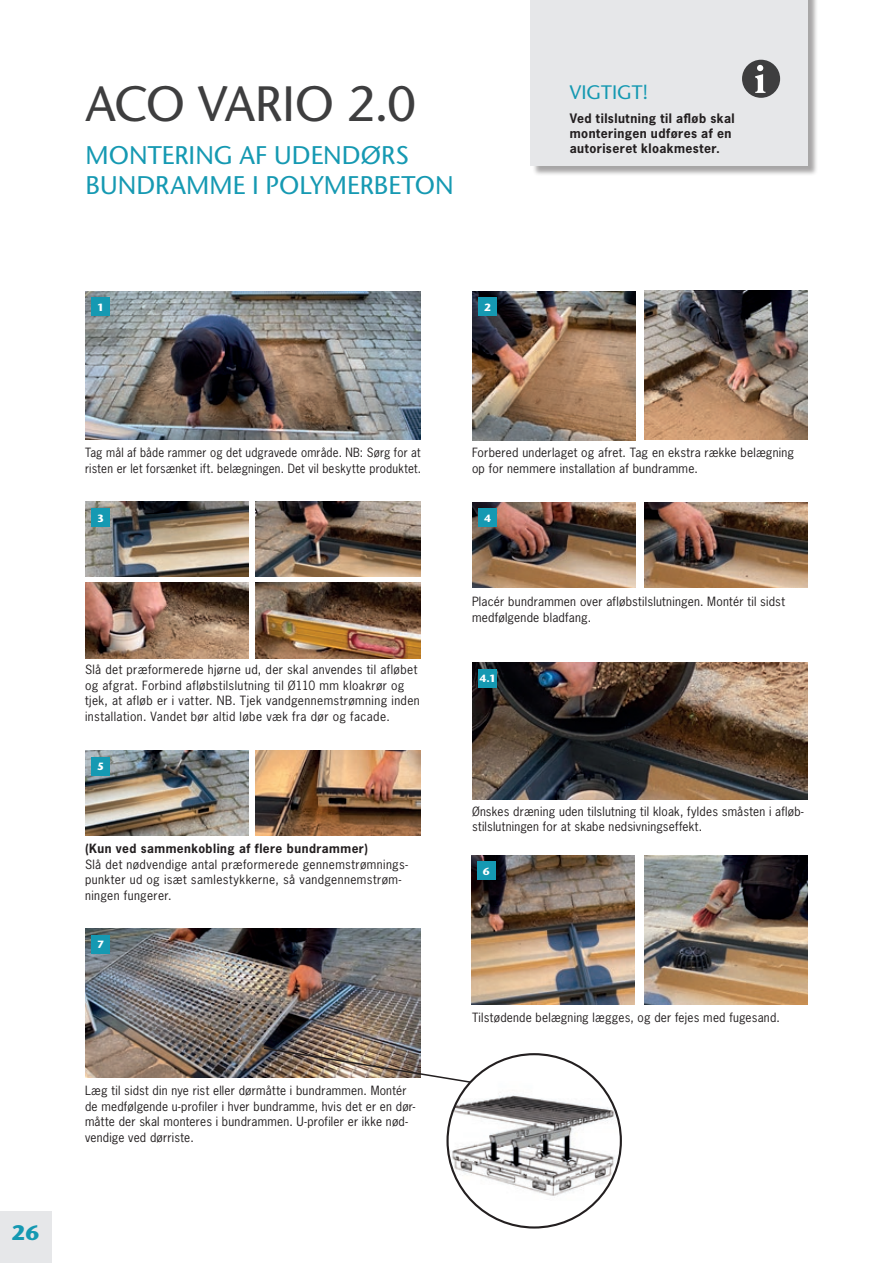
<style>
.page{position:relative;width:893px;height:1263px;background:#fff}
.page>*{position:absolute;margin:0;border:0;box-sizing:border-box;transform-origin:0 0}
.t1{font:500 49.5px "Stone Sans ITC Std";letter-spacing:-.02em;color:#3e3e3f}
.t2{font:500 25.5px/30px "Stone Sans ITC Std";color:#1599b2}
.t3{font:700 21px "Stone Sans ITC Std";color:#1599b2}
.t4{font:500 19.5px "Stone Sans ITC Std";letter-spacing:.005em;color:#1599b2}
.t5{font:700 12.3px/15px "News Gothic Std";letter-spacing:.035em;color:#231f20}
.t6{font:12px/15.5px "News Gothic Std";letter-spacing:.02em;color:#231f20}
.t7{font:12px/15.5px "News Gothic Std";letter-spacing:.02em;color:#231f20;scale:.95 1}
.t8{font:700 12px "News Gothic Std";letter-spacing:.04em;color:#231f20}
.t9{font:700 10.5px "Stone Sans ITC Std";color:#fff}
</style>
<div class="page">
<img style="left:85px;top:291px;width:336px;height:149px">
<div style="left:92px;top:298px;width:18px;height:18px;background:#1599b2"></div>
<img style="left:472px;top:291px;width:164px;height:149px">
<img style="left:472px;top:502px;width:164px;height:85px">
<img style="left:472px;top:663px;width:336px;height:136px">
<img style="left:85px;top:929px;width:336px;height:148px">
<img style="left:85px;top:501px;width:164px;height:76px">
<img style="left:85px;top:750px;width:164px;height:86px">
<img style="left:471px;top:856px;width:164px;height:149px">
<img style="left:255px;top:501px;width:166px;height:76px">
<img style="left:255px;top:750px;width:166px;height:86px">
<img style="left:644px;top:856px;width:164px;height:149px">
<img style="left:644px;top:291px;width:164px;height:149px">
<img style="left:644px;top:502px;width:164px;height:85px">
<img style="left:85px;top:582px;width:164px;height:76px">
<img style="left:255px;top:582px;width:166px;height:76px">
<div style="left:478px;top:298px;width:19px;height:18px;background:#1599b2"></div>
<div style="left:478px;top:509px;width:19px;height:18px;background:#1599b2"></div>
<div style="left:478px;top:670px;width:19px;height:18px;background:#1599b2"></div>
<div style="left:92px;top:935px;width:18px;height:19px;background:#1599b2"></div>
<div style="left:92px;top:509px;width:18px;height:18px;background:#1599b2"></div>
<div style="left:92px;top:757px;width:18px;height:18px;background:#1599b2"></div>
<div style="left:477px;top:862px;width:18px;height:18px;background:#1599b2"></div>
<div style="left:532px;top:0;width:286px;height:176px;background:#231f20;opacity:.4"></div>
<div style="left:530px;top:0;width:278px;height:166px;background:#e6e7e9"></div>
<div style="left:742px;top:60px;width:38px;height:38px;background:#3e3e3f;border-radius:50%"></div>
<svg style="left:755px;top:65px;width:10px;height:28px"></svg>
<div style="left:0;top:1212px;width:51px;height:51px;background:#e6e7e9"></div>
<img style="left:262px;top:1046px;width:211px;height:35px">
<img style="left:448px;top:1081px;width:173px;height:119px">
<h1 class="t1" style="left:86px;top:74px;width:332px">ACO VARIO 2.0</h1>
<h2 class="t2" style="left:86px;top:140px;width:370px">MONTERING AF UDENDØRS<br>BUNDRAMME I POLYMERBETON</h2>
<p class="t9" style="left:97px;top:300px;width:9px">1</p>
<p class="t9" style="left:484px;top:300px;width:9px">2</p>
<h3 class="t4" style="left:570px;top:81px;width:80px">VIGTIGT!</h3>
<p class="t5" style="left:570px;top:110px;width:166px">Ved tilslutning til afløb skal monteringen udføres af en autoriseret kloakmester.</p>
<p class="t7" style="left:85px;top:445px;width:355px">Tag mål af både rammer og det udgravede område. NB: Sørg for at risten er let forsænket ift. belægningen. Det vil beskytte produktet.</p>
<p class="t9" style="left:97px;top:511px;width:9px">3</p>
<p class="t6" style="left:85px;top:662px;width:336px">Slå det præformerede hjørne ud, der skal anvendes til afløbet og afgrat. Forbind afløbstilslutning til Ø110 mm kloakrør og tjek, at afløb er i vatter. NB. Tjek vandgennemstrømning inden installation. Vandet bør altid løbe væk fra dør og facade.</p>
<p class="t9" style="left:97px;top:759px;width:9px">5</p>
<p class="t8" style="left:85px;top:841px;width:284px">(Kun ved sammenkobling af flere bundrammer)</p>
<p class="t6" style="left:85px;top:856px;width:324px">Slå det nødvendige antal præformerede gennemstrømnings&shy;punkter ud og isæt samlestykkerne, så vandgennemstrøm&shy;ningen fungerer.</p>
<p class="t9" style="left:97px;top:938px;width:9px">7</p>
<h3 class="t3" style="left:11px;top:1219px;width:30px">26</h3>
<p class="t6" style="left:85px;top:1083px;width:332px">Læg til sidst din nye rist eller dørmåtte i bundrammen. Montér de medfølgende u-profiler i hver bundramme, hvis det er en dør&shy;måtte der skal monteres i bundrammen. U-profiler er ikke nød&shy;vendige ved dørriste.</p>
<p class="t6" style="left:472px;top:445px;width:324px">Forbered underlaget og afret. Tag en ekstra række belægning op for nemmere installation af bundramme.</p>
<p class="t9" style="left:484px;top:511px;width:9px">4</p>
<p class="t6" style="left:472px;top:594px;width:315px">Placér bundrammen over afløbstilslutningen. Montér til sidst medfølgende bladfang.</p>
<p class="t9" style="left:480px;top:671px;width:18px">4.1</p>
<p class="t6" style="left:472px;top:803px;width:333px">Ønskes dræning uden tilslutning til kloak, fyldes småsten i afløb&shy;stilslutningen for at skabe nedsivningseffekt.</p>
<p class="t9" style="left:483px;top:864px;width:9px">6</p>
<p class="t6" style="left:472px;top:1010px;width:309px">Tilstødende belægning lægges, og der fejes med fugesand.</p>
</div>
